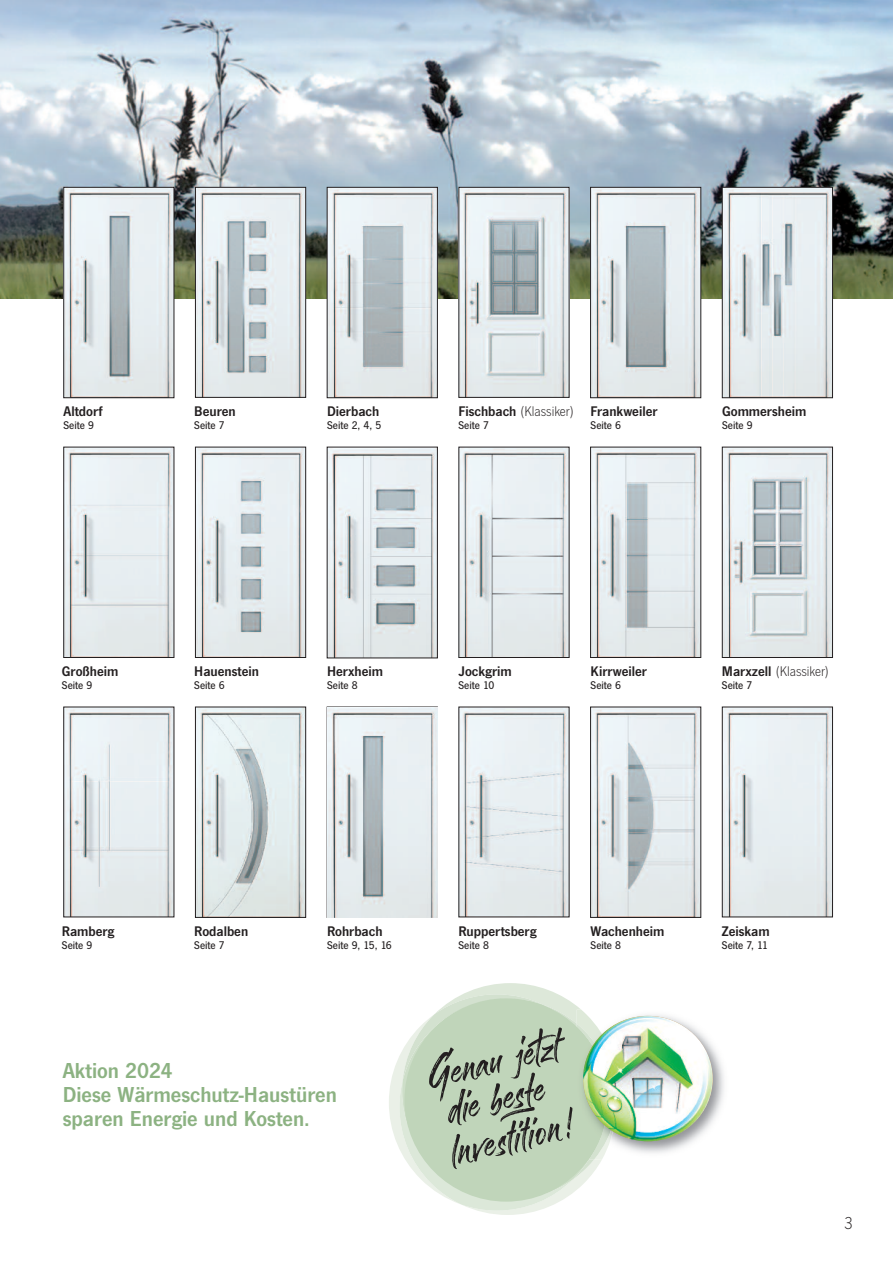
<style>
.page{position:relative;width:893px;height:1263px;background:#fff}
.page>*{position:absolute;margin:0;border:0;box-sizing:border-box;transform-origin:0 0}
.t1{font:54.75px/42px "Sandbrush";color:#231f20}
.t2{font:22.5px/24px "News Got T Dem";color:#8cb282}
.t3{font:300 18px "News Got T";color:#231f20}
.t4{font:14.55px "News Got T Dem";color:#231f20}
.t5{font:300 14.55px "News Got T";color:#231f20}
.t6{font:500 11.55px "News Got T";color:#231f20}
.s1{font-family:"News Got T Dem";font-weight:400}
</style>
<div class="page">
<img style="left:0;top:0;width:893px;height:298px">
<img style="left:65px;top:189px;width:107px;height:207px">
<div style="left:63px;top:187px;width:111px;height:211px;border:1px solid #231f20"></div>
<img style="left:197px;top:189px;width:107px;height:207px">
<div style="left:195px;top:187px;width:111px;height:211px;border:1px solid #231f20"></div>
<img style="left:329px;top:189px;width:107px;height:207px">
<div style="left:327px;top:187px;width:111px;height:211px;border:1px solid #231f20"></div>
<img style="left:461px;top:189px;width:106px;height:207px">
<div style="left:459px;top:187px;width:110px;height:211px;border:1px solid #231f20"></div>
<img style="left:592px;top:189px;width:107px;height:207px">
<div style="left:590px;top:187px;width:111px;height:211px;border:1px solid #231f20"></div>
<img style="left:724px;top:189px;width:107px;height:207px">
<div style="left:722px;top:187px;width:111px;height:211px;border:1px solid #231f20"></div>
<img style="left:65px;top:449px;width:107px;height:207px">
<div style="left:63px;top:447px;width:111px;height:211px;border:1px solid #231f20"></div>
<img style="left:197px;top:449px;width:107px;height:207px">
<div style="left:195px;top:447px;width:111px;height:211px;border:1px solid #231f20"></div>
<img style="left:329px;top:449px;width:107px;height:207px">
<div style="left:327px;top:447px;width:111px;height:211px;border:1px solid #231f20"></div>
<img style="left:461px;top:449px;width:106px;height:207px">
<img style="left:592px;top:449px;width:107px;height:207px">
<div style="left:590px;top:447px;width:111px;height:211px;border:1px solid #231f20"></div>
<img style="left:724px;top:449px;width:107px;height:207px">
<div style="left:722px;top:447px;width:111px;height:211px;border:1px solid #231f20"></div>
<img style="left:65px;top:709px;width:107px;height:206px">
<div style="left:63px;top:707px;width:111px;height:210px;border:1px solid #231f20"></div>
<img style="left:197px;top:709px;width:107px;height:207px">
<div style="left:195px;top:707px;width:111px;height:211px;border:1px solid #231f20"></div>
<img style="left:327px;top:707px;width:110px;height:210px">
<img style="left:461px;top:709px;width:106px;height:206px">
<img style="left:592px;top:709px;width:107px;height:207px">
<div style="left:590px;top:707px;width:111px;height:211px;border:1px solid #231f20"></div>
<img style="left:724px;top:709px;width:107px;height:206px">
<div style="left:722px;top:707px;width:111px;height:210px;border:1px solid #231f20"></div>
<img style="left:608px;top:1024px;width:8px;height:122px">
<img style="left:583px;top:1016px;width:130px;height:125px;border-radius:50%">
<svg style="left:389px;top:983px;width:219px;height:232px"></svg>
<p class="t4" style="left:64px;top:402px;width:40px">Altdorf</p>
<p class="t6" style="left:64px;top:418px;width:32px">Seite 9</p>
<p class="t4" style="left:194px;top:402px;width:43px">Beuren</p>
<p class="t6" style="left:194px;top:418px;width:32px">Seite 7</p>
<p class="t4" style="left:327px;top:402px;width:54px">Dierbach</p>
<p class="t6" style="left:327px;top:418px;width:56px">Seite 2, 4, 5</p>
<p class="t5" style="left:459px;top:402px;width:117px"><span class="s1">Fischbach</span> (Klassiker)</p>
<p class="t6" style="left:459px;top:418px;width:32px">Seite 7</p>
<p class="t4" style="left:591px;top:402px;width:68px">Frankweiler</p>
<p class="t6" style="left:591px;top:418px;width:32px">Seite 6</p>
<p class="t4" style="left:722px;top:402px;width:86px">Gommersheim</p>
<p class="t6" style="left:722px;top:418px;width:32px">Seite 9</p>
<p class="t4" style="left:62px;top:662px;width:58px">Großheim</p>
<p class="t6" style="left:62px;top:678px;width:32px">Seite 9</p>
<p class="t4" style="left:194px;top:662px;width:66px">Hauenstein</p>
<p class="t6" style="left:194px;top:678px;width:32px">Seite 6</p>
<p class="t4" style="left:327px;top:662px;width:58px">Herxheim</p>
<p class="t6" style="left:327px;top:678px;width:32px">Seite 8</p>
<p class="t4" style="left:459px;top:662px;width:55px">Jockgrim</p>
<p class="t6" style="left:459px;top:678px;width:37px">Seite 10</p>
<p class="t4" style="left:591px;top:662px;width:58px">Kirrweiler</p>
<p class="t6" style="left:591px;top:678px;width:32px">Seite 6</p>
<p class="t5" style="left:722px;top:662px;width:109px"><span class="s1">Marxzell</span> (Klassiker)</p>
<p class="t6" style="left:722px;top:678px;width:32px">Seite 7</p>
<p class="t4" style="left:62px;top:922px;width:54px">Ramberg</p>
<p class="t6" style="left:62px;top:938px;width:32px">Seite 9</p>
<p class="t4" style="left:194px;top:922px;width:55px">Rodalben</p>
<p class="t6" style="left:194px;top:938px;width:32px">Seite 7</p>
<p class="t4" style="left:327px;top:922px;width:57px">Rohrbach</p>
<p class="t6" style="left:327px;top:938px;width:66px">Seite 9, 15, 16</p>
<p class="t4" style="left:459px;top:922px;width:80px">Ruppertsberg</p>
<p class="t6" style="left:459px;top:938px;width:32px">Seite 8</p>
<p class="t4" style="left:591px;top:922px;width:75px">Wachenheim</p>
<p class="t6" style="left:591px;top:938px;width:32px">Seite 8</p>
<p class="t4" style="left:722px;top:922px;width:49px">Zeiskam</p>
<p class="t6" style="left:722px;top:938px;width:48px">Seite 7, 11</p>
<h2 class="t2" style="left:63px;top:1058px;width:276px">Aktion 2024<br>Diese Wärmeschutz-Haustüren sparen Energie und Kosten.</h2>
<h1 class="t1" style="left:420px;top:1049px;width:136px;rotate:-14deg">Genau jetzl</h1>
<h1 class="t1" style="left:433px;top:1085px;width:127px;rotate:-14deg">die bes-le lnveslilion!</h1>
<p class="t3" style="left:844px;top:1212px;width:10px">3</p>
</div>
